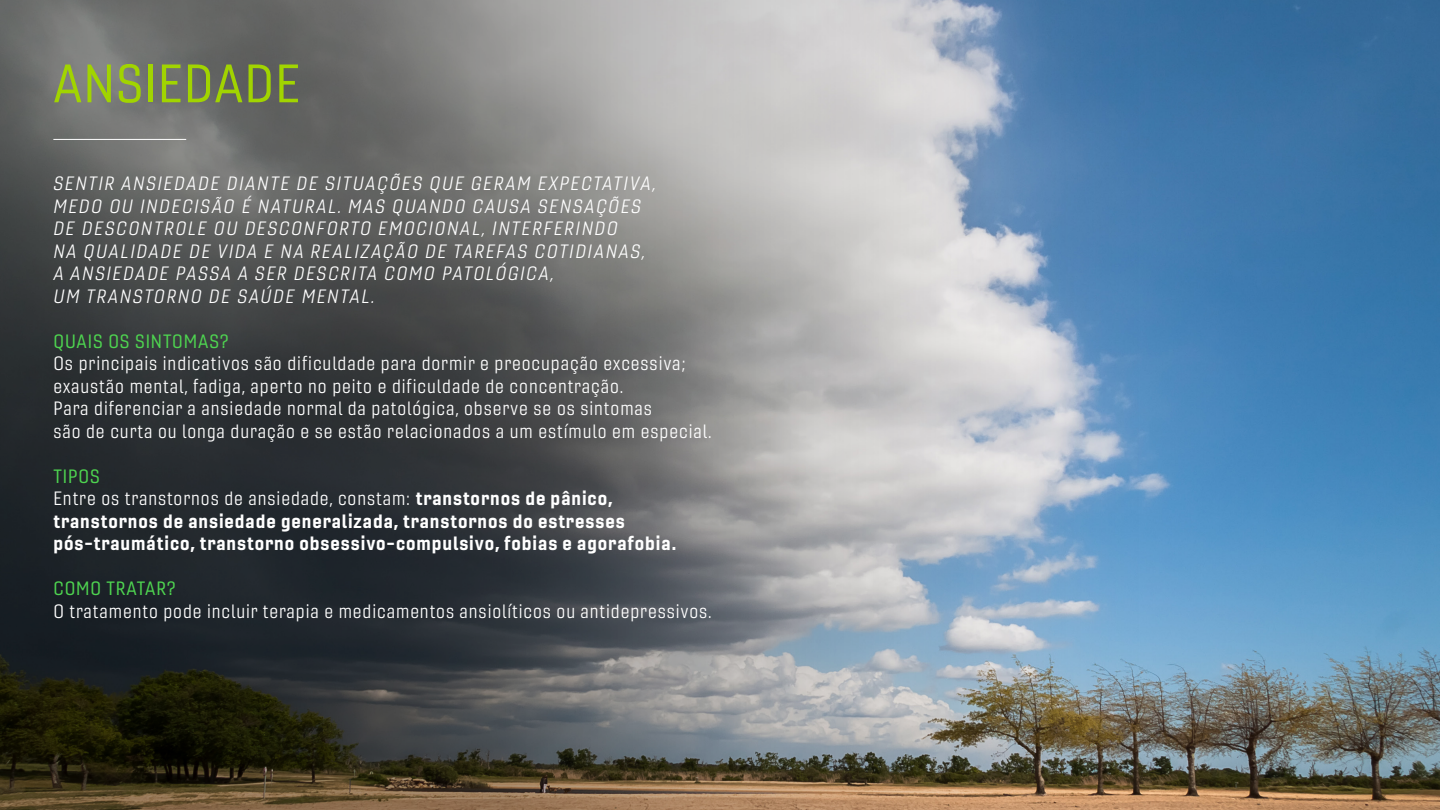
<style>
.page{position:relative;width:1440px;height:810px;background:#fff}
.page>*{position:absolute;margin:0;border:0;box-sizing:border-box;transform-origin:0 0}
.t1{font:52.5px "Gineso Nor Reg";letter-spacing:.025em;color:#a1d400}
.t2{font:18.75px/22.5px "Gineso Nor Boo";letter-spacing:.05em;color:#fff}
.t3{font:18.75px/22.5px "Gineso Nor Boo It";letter-spacing:.1em;color:#fff}
.t4{font:18.75px/22.5px "Gineso Nor Bol";letter-spacing:.05em;color:#fff}
.t5{font:18.75px "Gineso Nor Reg";letter-spacing:.05em;color:#4ed450}
.s1{font-family:"Gineso Nor Boo"}
</style>
<div class="page">
<img style="left:0;top:0;width:1440px;height:810px">
<hr style="left:53px;top:139px;width:133px;height:1px;background:#fff">
<p class="t1" style="left:53px;top:51px;width:248px">ANSIEDADE</p>
<p class="t3" style="left:53px;top:172px;width:604px">SENTIR ANSIEDADE DIANTE DE SITUAÇÕES QUE GERAM EXPECTATIVA, MEDO OU INDECISÃO É NATURAL. MAS QUANDO CAUSA SENSAÇÕES DE DESCONTROLE OU DESCONFORTO EMOCIONAL, INTERFERINDO<br>NA QUALIDADE DE VIDA E NA REALIZAÇÃO DE TAREFAS COTIDIANAS, A ANSIEDADE PASSA A SER DESCRITA COMO PATOLÓGICA,<br>UM TRANSTORNO DE SAÚDE MENTAL.</p>
<p class="t5" style="left:53px;top:329px;width:177px">QUAIS OS SINTOMAS?</p>
<p class="t2" style="left:53px;top:352px;width:660px">Os principais indicativos são dificuldade para dormir e preocupação excessiva; exaustão mental, fadiga, aperto no peito e dificuldade de concentração.<br>Para diferenciar a ansiedade normal da patológica, observe se os sintomas<br>são de curta ou longa duração e se estão relacionados a um estímulo em especial.</p>
<p class="t5" style="left:53px;top:464px;width:48px">TIPOS</p>
<p class="t4" style="left:53px;top:487px;width:624px"><span class="s1">Entre os transtornos de ansiedade, constam:</span> transtornos de pânico, transtornos de ansiedade generalizada, transtornos do estresses pós-traumático, transtorno obsessivo-compulsivo, fobias e agorafobia.</p>
<p class="t5" style="left:53px;top:577px;width:124px">COMO TRATAR?</p>
<p class="t2" style="left:53px;top:600px;width:660px">O tratamento pode incluir terapia e medicamentos ansiolíticos ou antidepressivos.</p>
</div>
